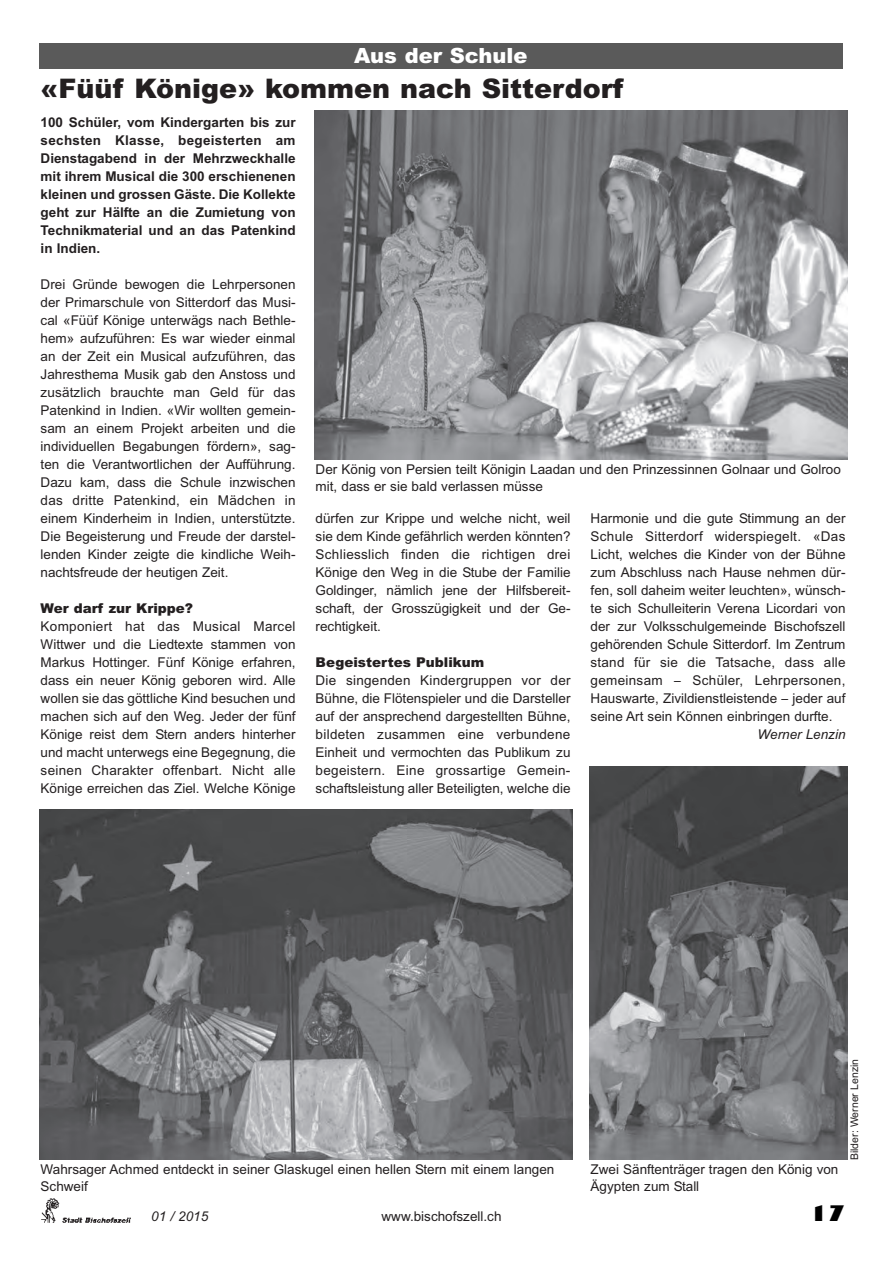
<style>
.page{position:relative;width:893px;height:1263px;background:#fff}
.page>*{position:absolute;margin:0;border:0;box-sizing:border-box;transform-origin:0 0}
.t1{font:900 27px "Arial";color:#231f20}
.t2{font:900 21px "Arial";color:#fff}
.t3{font:800 21px "Gill Sans";color:#000}
.t4{font:13.5px/18px "Arial";color:#231f20;text-align:justify}
.t5{font:700 13.5px/18px "Arial";color:#231f20;text-align:justify}
.t6{font:900 13.5px "Arial";color:#231f20}
.t7{font:italic 13.5px "Arial";color:#231f20}
.t8{font:10.5px "Arial";color:#231f20}
</style>
<div class="page">
<img style="left:41px;top:1198px;width:90px;height:25px">
<div style="left:39px;top:43px;width:803px;height:26px;background:#5a5a5a"></div>
<img style="left:39px;top:810px;width:533px;height:349px">
<img style="left:314px;top:110px;width:533px;height:349px">
<img style="left:589px;top:766px;width:258px;height:393px">
<h2 class="t2" style="left:354px;top:40px;width:175px">Aus der Schule</h2>
<h1 class="t1" style="left:41px;top:69px;width:584px">«Füüf Könige» kommen nach Sitterdorf</h1>
<p class="t5" style="left:41px;top:113px;width:256px">100 Schüler, vom Kindergarten bis zur sechsten Klasse, begeisterten am Dienstagabend in der Mehrzweckhalle mit ihrem Musical die 300 erschienenen kleinen und grossen Gäste. Die Kollekte geht zur Hälfte an die Zumietung von Technikmaterial und an das Patenkind in Indien.</p>
<p class="t4" style="left:41px;top:275px;width:257px">Drei Gründe bewogen die Lehrpersonen der Primarschule von Sitterdorf das Musi&shy;cal «Füüf Könige unterwägs nach Bethle&shy;hem» aufzuführen: Es war wieder einmal an der Zeit ein Musical aufzuführen, das Jahresthema Musik gab den Anstoss und zusätzlich brauchte man Geld für das Patenkind in Indien. «Wir wollten gemein&shy;sam an einem Projekt arbeiten und die individuellen Begabungen fördern», sag&shy;ten die Verantwortlichen der Aufführung.<br>Dazu kam, dass die Schule inzwischen das dritte Patenkind, ein Mädchen in einem Kinderheim in Indien, unterstützte.<br>Die Begeisterung und Freude der darstel&shy;lenden Kinder zeigte die kindliche Weih&shy;nachtsfreude der heutigen Zeit.</p>
<p class="t6" style="left:41px;top:598px;width:154px">Wer darf zur Krippe?</p>
<p class="t4" style="left:41px;top:617px;width:256px">Komponiert hat das Musical Marcel Wittwer und die Liedtexte stammen von Markus Hottinger. Fünf Könige erfahren, dass ein neuer König geboren wird. Alle wollen sie das göttliche Kind besuchen und machen sich auf den Weg. Jeder der fünf Könige reist dem Stern anders hinterher und macht unterwegs eine Begegnung, die seinen Charakter offenbart. Nicht alle Könige erreichen das Ziel. Welche Könige</p>
<p class="t4" style="left:316px;top:462px;width:527px;line-height:16.5px">Der König von Persien teilt Königin Laadan und den Prinzessinnen Golnaar und Golroo mit, dass er sie bald verlassen müsse</p>
<p class="t4" style="left:316px;top:509px;width:256px">dürfen zur Krippe und welche nicht, weil sie dem Kinde gefährlich werden könnten?<br>Schliesslich finden die richtigen drei Könige den Weg in die Stube der Familie Goldinger, nämlich jene der Hilfsbereit&shy;schaft, der Grosszügigkeit und der Ge&shy;rechtigkeit.</p>
<p class="t6" style="left:316px;top:652px;width:170px">Begeistertes Publikum</p>
<p class="t4" style="left:316px;top:671px;width:256px">Die singenden Kindergruppen vor der Bühne, die Flötenspieler und die Darsteller auf der ansprechend dargestellten Bühne, bildeten zusammen eine verbundene Einheit und vermochten das Publikum zu begeistern. Eine grossartige Gemein&shy;schaftsleistung aller Beteiligten, welche die</p>
<p class="t4" style="left:591px;top:509px;width:257px">Harmonie und die gute Stimmung an der Schule Sitterdorf widerspiegelt. «Das Licht, welches die Kinder von der Bühne zum Abschluss nach Hause nehmen dür&shy;fen, soll daheim weiter leuchten», wünsch&shy;te sich Schulleiterin Verena Licordari von der zur Volksschulgemeinde Bischofszell gehörenden Schule Sitterdorf. Im Zentrum stand für sie die Tatsache, dass alle gemeinsam – Schüler, Lehrpersonen, Hauswarte, Zivildienstleistende – jeder auf seine Art sein Können einbringen durfte.</p>
<p class="t7" style="left:758px;top:725px;width:89px">Werner Lenzin</p>
<p class="t4" style="left:41px;top:1161px;width:515px;line-height:16.5px">Wahrsager Achmed entdeckt in seiner Glaskugel einen hellen Stern mit einem langen<br>Schweif</p>
<p class="t4" style="left:591px;top:1161px;width:249px;line-height:16.5px">Zwei Sänftenträger tragen den König von<br>Ägypten zum Stall</p>
<p class="t8" style="left:847px;top:1160px;width:103px;rotate:-90deg">Bilder: Werner Lenzin</p>
<p class="t7" style="left:151px;top:1208px;width:59px">01 / 2015</p>
<p class="t4" style="left:382px;top:1208px;width:122px">www.bischofszell.ch</p>
<h2 class="t3" style="left:810px;top:1200px;width:37px">17</h2>
</div>
